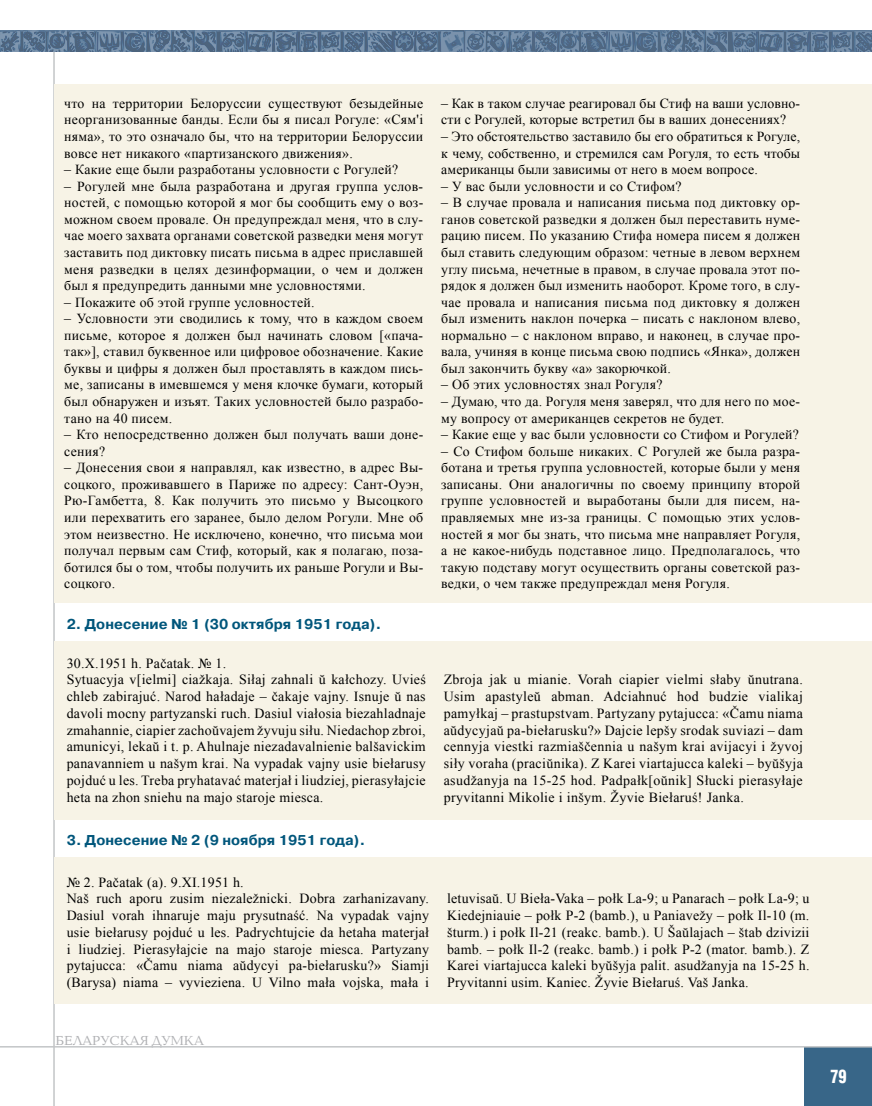
<style>
.page{position:relative;width:872px;height:1106px;background:#fff}
.page>*{position:absolute;margin:0;border:0;box-sizing:border-box;transform-origin:0 0}
.t1{font:700 18px "AG Letterica Cond L";color:#fff;scale:.9 1}
.t2{font:700 14.25px "Pragmatica C";letter-spacing:.005em;color:#00567b}
.t3{font:13.95px/16.8px "Times New Roman";letter-spacing:.02em;color:#000}
.t4{font:13.8px/16.5px "Times New Roman";letter-spacing:.02em;color:#000;text-align:justify}
.t5{font:13.5px "Baltica C";color:#aeafb2}
</style>
<div class="page">
<hr style="left:53px;top:52px;width:2px;height:1054px;background:#c3c5c7">
<div style="left:804px;top:1047px;width:68px;height:59px;background:#386688"></div>
<svg style="left:0;top:31px;width:872px;height:21px;background:#5c7793"></svg>
<hr style="left:0;top:1046px;width:872px;height:1px;background:#c3c5c7">
<div style="left:55px;top:84px;width:817px;height:518px;background:#f7f3e6"></div>
<div style="left:55px;top:642px;width:817px;height:178px;background:#f7f3e6"></div>
<div style="left:55px;top:857px;width:817px;height:146px;background:#f7f3e6"></div>
<p class="t4" style="left:64px;top:95px;width:360px">что на территории Белоруссии существуют безыдейные неорганизованные банды. Если бы я писал Рогуле: «Сям'і няма», то это означало бы, что на территории Белоруссии вовсе нет никакого «партизанского движения».</p>
<p class="t4" style="left:64px;top:161px;width:335px">– Какие еще были разработаны условности с Рогулей?</p>
<p class="t4" style="left:64px;top:178px;width:360px">– Рогулей мне была разработана и другая группа услов&shy;ностей, с помощью которой я мог бы сообщить ему о воз&shy;можном своем провале. Он предупреждал меня, что в слу&shy;чае моего захвата органами советской разведки меня могут заставить под диктовку писать письма в адрес приславшей меня разведки в целях дезинформации, о чем и должен был я предупредить данными мне условностями.</p>
<p class="t4" style="left:64px;top:293px;width:252px">– Покажите об этой группе условностей.</p>
<p class="t4" style="left:64px;top:310px;width:360px">– Условности эти сводились к тому, что в каждом своем письме, которое я должен был начинать словом [«пача&shy;так»], ставил буквенное или цифровое обозначение. Какие буквы и цифры я должен был проставлять в каждом пись&shy;ме, записаны в имевшемся у меня клочке бумаги, который был обнаружен и изъят. Таких условностей было разрабо&shy;тано на 40 писем.</p>
<p class="t4" style="left:64px;top:426px;width:360px">– Кто непосредственно должен был получать ваши доне&shy;сения?</p>
<p class="t4" style="left:64px;top:459px;width:360px">– Донесения свои я направлял, как известно, в адрес Вы&shy;соцкого, проживавшего в Париже по адресу: Сант-Оуэн, Рю-Гамбетта, 8. Как получить это письмо у Высоцкого или перехватить его заранее, было делом Рогули. Мне об этом неизвестно. Не исключено, конечно, что письма мои получал первым сам Стиф, который, как я полагаю, поза&shy;ботился бы о том, чтобы получить их раньше Рогули и Вы&shy;соцкого.</p>
<p class="t2" style="left:67px;top:616px;width:316px">2. Донесение № 1 (30 октября 1951 года).</p>
<p class="t3" style="left:67px;top:654px;width:361px">30.X.1951 h. Pačatak. № 1.<br>Sytuacyja v[ielmi] ciažkaja. Siłaj zahnali ŭ kałchozy. Uvieś chleb zabirajuć. Narod haładaje – čakaje vajny. Isnuje ŭ nas davoli mocny partyzanski ruch. Dasiul viałosia biezahladnaje zmahannie, ciapier zachoŭvajem žyvuju siłu. Niedachop zbroi, amunicyi, lekaŭ i t. p. Ahulnaje niezadavalnienie balšavickim panavanniem u našym krai. Na vypadak vajny usie biełarusy pojduć u les. Treba pryhatavać materjał i liudziej, pierasyłajcie heta na zhon sniehu na majo staroje miesca.</p>
<p class="t2" style="left:67px;top:832px;width:300px">3. Донесение № 2 (9 ноября 1951 года).</p>
<p class="t3" style="left:67px;top:873px;width:364px">№ 2. Pačatak (a). 9.XI.1951 h.<br>Naš ruch aporu zusim niezaležnicki. Dobra zarhanizavany.<br>Dasiul vorah ihnaruje maju prysutnaść. Na vypadak vajny usie biełarusy pojduć u les. Padrychtujcie da hetaha materjał i liudziej. Pierasyłajcie na majo staroje miesca. Partyzany pytajucca: «Čamu niama aŭdycyi pa-biełarusku?» Siamji (Barysa) niama – vyvieziena. U Vilno mała vojska, mała i</p>
<p class="t4" style="left:441px;top:95px;width:360px">– Как в таком случае реагировал бы Стиф на ваши условно&shy;сти с Рогулей, которые встретил бы в ваших донесениях?</p>
<p class="t4" style="left:441px;top:128px;width:360px">– Это обстоятельство заставило бы его обратиться к Рогуле, к чему, собственно, и стремился сам Рогуля, то есть чтобы американцы были зависимы от него в моем вопросе.</p>
<p class="t4" style="left:441px;top:178px;width:242px">– У вас были условности и со Стифом?</p>
<p class="t4" style="left:441px;top:194px;width:360px">– В случае провала и написания письма под диктовку ор&shy;ганов советской разведки я должен был переставить нуме&shy;рацию писем. По указанию Стифа номера писем я должен был ставить следующим образом: четные в левом верхнем углу письма, нечетные в правом, в случае провала этот по&shy;рядок я должен был изменить наоборот. Кроме того, в слу&shy;чае провала и написания письма под диктовку я должен был изменить наклон почерка – писать с наклоном влево, нормально – с наклоном вправо, и наконец, в случае про&shy;вала, учиняя в конце письма свою подпись «Янка», должен был закончить букву «а» закорючкой.</p>
<p class="t4" style="left:441px;top:376px;width:223px">– Об этих условностях знал Рогуля?</p>
<p class="t4" style="left:441px;top:393px;width:360px">– Думаю, что да. Рогуля меня заверял, что для него по мое&shy;му вопросу от американцев секретов не будет.</p>
<p class="t4" style="left:441px;top:426px;width:359px">– Какие еще у вас были условности со Стифом и Рогулей?</p>
<p class="t4" style="left:441px;top:442px;width:360px">– Со Стифом больше никаких. С Рогулей же была разра&shy;ботана и третья группа условностей, которые были у меня записаны. Они аналогичны по своему принципу второй группе условностей и выработаны были для писем, на&shy;правляемых мне из-за границы. С помощью этих услов&shy;ностей я мог бы знать, что письма мне направляет Рогуля, а не какое-нибудь подставное лицо. Предполагалось, что такую подставу могут осуществить органы советской раз&shy;ведки, о чем также предупреждал меня Рогуля.</p>
<p class="t3" style="left:444px;top:671px;width:361px;text-align:justify">Zbroja jak u mianie. Vorah ciapier vielmi słaby ŭnutrana.<br>Usim apastyleŭ abman. Adciahnuć hod budzie vialikaj pamyłkaj – prastupstvam. Partyzany pytajucca: «Čamu niama aŭdycyjaŭ pa-biełarusku?» Dajcie lepšy srodak suviazi – dam cennyja viestki razmiaščennia u našym krai avijacyi i žyvoj siły voraha (praciŭnika). Z Karei viartajucca kaleki – byŭšyja asudžanyja na 15-25 hod. Padpałk[oŭnik] Słucki pierasyłaje pryvitanni Mikolie i inšym. Žyvie Biełaruś! Janka.</p>
<p class="t3" style="left:447px;top:890px;width:364px;text-align:justify">letuvisaŭ. U Bieła-Vaka – połk La-9; u Panarach – połk La-9; u Kiedejniauie – połk P-2 (bamb.), u Paniavežy – połk Il-10 (m. šturm.) i połk Il-21 (reakc. bamb.). U Šaŭlajach – štab dzivizii bamb. – połk Il-2 (reakc. bamb.) i połk P-2 (mator. bamb.). Z Karei viartajucca kaleki byŭšyja palit. asudžanyja na 15-25 h.<br>Pryvitanni usim. Kaniec. Žyvie Biełaruś. Vaš Janka.</p>
<p class="t5" style="left:56px;top:1033px;width:150px">БЕЛАРУСКАЯ ДУМКА</p>
<h1 class="t1" style="left:830px;top:1065px;width:20px">79</h1>
</div>
